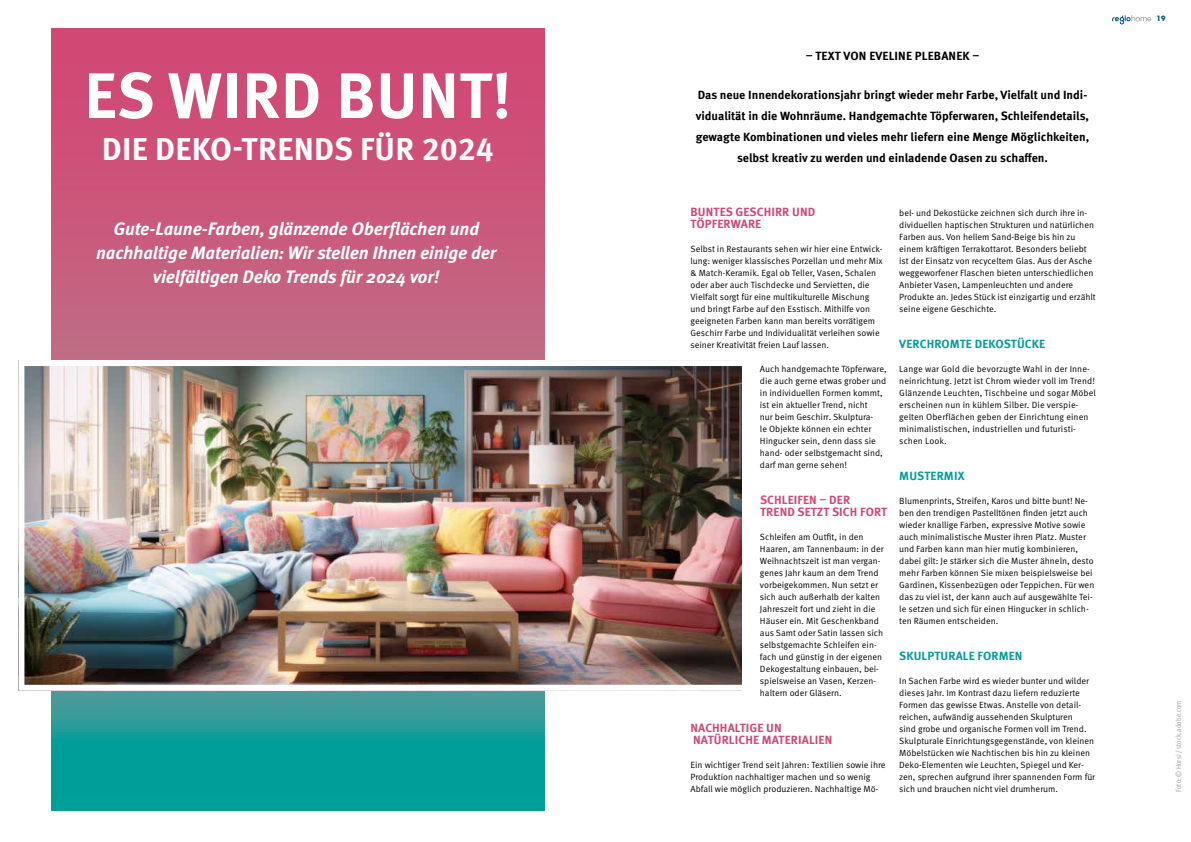
<style>
.page{position:relative;width:1191px;height:842px;background:#fff}
.page>*{position:absolute;margin:0;border:0;box-sizing:border-box;transform-origin:0 0}
.t1{font:700 64.2px "Meta Pro";letter-spacing:.01em;color:#fff}
.t2{font:700 31.9px "Meta Pro";letter-spacing:.01em;color:#fff}
.t3{font:italic 700 18px/24px "Meta Pro";letter-spacing:-.01em;color:#fff;text-align:center}
.t4{font:700 12px/21px "Meta Pro";color:#000;text-align:center}
.t5{font:700 12px/12px "Meta Pro";letter-spacing:.01em;color:#d14875}
.t6{font:700 12px "Meta Pro";letter-spacing:.01em;color:#009f98}
.t7{font:9px/12px "Meta Pro Norm";color:#000}
.t8{font:700 8px "Avignon";color:#005d89}
.t9{font:7.5px "Meta Pro Cond Norm";letter-spacing:.005em;color:#9d9d9c}
</style>
<div class="page">
<svg style="left:51px;top:29px;width:493px;height:782px;background:#9a6983"></svg>
<svg style="left:1112px;top:15px;width:39px;height:9px"></svg>
<img style="left:25px;top:367px;width:716px;height:317px">
<div style="left:18px;top:360px;width:730px;height:331px;border:6px solid #fff"></div>
<h1 class="t1" style="left:84px;top:45px;width:429px">ES WIRD BUNT!</h1>
<h2 class="t2" style="left:102px;top:124px;width:393px">DIE DEKO-TRENDS FÜR 2024</h2>
<h3 class="t3" style="left:96px;top:215px;width:402px">Gute-Laune-Farben, glänzende Oberflächen und nachhaltige Materialien: Wir stellen Ihnen einige der vielfältigen Deko Trends für 2024 vor!</h3>
<h3 class="t4" style="left:805px;top:45px;width:175px">– TEXT VON EVELINE PLEBANEK –</h3>
<p class="t4" style="left:695px;top:84px;width:395px">Das neue Innendekorationsjahr bringt wieder mehr Farbe, Vielfalt und Indi&shy;vidualität in die Wohnräume. Handgemachte Töpferwaren, Schleifendetails, gewagte Kombinationen und vieles mehr liefern eine Menge Möglichkeiten, selbst kreativ zu werden und einladende Oasen zu schaffen.</p>
<h3 class="t5" style="left:690px;top:205px;width:126px">BUNTES GESCHIRR UND<br>TÖPFERWARE</h3>
<p class="t7" style="left:690px;top:242px;width:194px">Selbst in Restaurants sehen wir hier eine Entwick&shy;lung: weniger klassisches Porzellan und mehr Mix &amp; Match-Keramik. Egal ob Teller, Vasen, Schalen oder aber auch Tischdecke und Servietten, die Vielfalt sorgt für eine multikulturelle Mischung und bringt Farbe auf den Esstisch. Mithilfe von geeigneten Farben kann man bereits vorrätigem Geschirr Farbe und Individualität verleihen sowie seiner Kreativität freien Lauf lassen.</p>
<p class="t7" style="left:760px;top:362px;width:128px">Auch handgemachte Töpferware, die auch gerne etwas grober und in individuellen Formen kommt, ist ein aktueller Trend, nicht<br>nur beim Geschirr. Skulptura-<br>le Objekte können ein echter<br>Hingucker sein, denn dass sie hand- oder selbstgemacht sind, darf man gerne sehen!</p>
<h3 class="t5" style="left:760px;top:493px;width:129px">SCHLEIFEN – DER<br>TREND SETZT SICH FORT</h3>
<p class="t7" style="left:760px;top:530px;width:125px">Schleifen am Outfit, in den<br>Haaren, am Tannenbaum: in der<br>Weihnachtszeit ist man vergan&shy;genes Jahr kaum an dem Trend vorbeigekommen. Nun setzt er sich auch außerhalb der kalten<br>Jahreszeit fort und zieht in die<br>Häuser ein. Mit Geschenkband aus Samt oder Satin lassen sich selbstgemachte Schleifen ein&shy;fach und günstig in der eigenen<br>Dekogestaltung einbauen, bei&shy;spielsweise an Vasen, Kerzen&shy;haltern oder Gläsern.</p>
<h3 class="t5" style="left:690px;top:721px;width:143px">NACHHALTIGE UN<br>NATÜRLICHE MATERIALIEN</h3>
<p class="t7" style="left:690px;top:758px;width:197px">Ein wichtiger Trend seit Jahren: Textilien sowie ihre<br>Produktion nachhaltiger machen und so wenig<br>Abfall wie möglich produzieren. Nachhaltige Mö-</p>
<p class="t7" style="left:899px;top:206px;width:198px">bel- und Dekostücke zeichnen sich durch ihre in&shy;dividuellen haptischen Strukturen und natürlichen Farben aus. Von hellem Sand-Beige bis hin zu einem kräftigen Terrakottarot. Besonders beliebt ist der Einsatz von recyceltem Glas. Aus der Asche weggeworfener Flaschen bieten unterschiedlichen Anbieter Vasen, Lampenleuchten und andere Produkte an. Jedes Stück ist einzigartig und erzählt seine eigene Geschichte.</p>
<h3 class="t6" style="left:899px;top:334px;width:147px">VERCHROMTE DEKOSTÜCKE</h3>
<p class="t7" style="left:899px;top:362px;width:198px">Lange war Gold die bevorzugte Wahl in der Inne&shy;neinrichtung. Jetzt ist Chrom wieder voll im Trend!<br>Glänzende Leuchten, Tischbeine und sogar Möbel erscheinen nun in kühlem Silber. Die verspie&shy;gelten Oberflächen geben der Einrichtung einen minimalistischen, industriellen und futuristi&shy;schen Look.</p>
<h3 class="t6" style="left:899px;top:466px;width:67px">MUSTERMIX</h3>
<p class="t7" style="left:899px;top:494px;width:197px">Blumenprints, Streifen, Karos und bitte bunt! Ne&shy;ben den trendigen Pastelltönen finden jetzt auch wieder knallige Farben, expressive Motive sowie auch minimalistische Muster ihren Platz. Muster und Farben kann man hier mutig kombinieren, dabei gilt: Je stärker sich die Muster ähneln, desto mehr Farben können Sie mixen beispielsweise bei Gardinen, Kissenbezügen oder Teppichen. Für wen das zu viel ist, der kann auch auf ausgewählte Tei&shy;le setzen und sich für einen Hingucker in schlich&shy;ten Räumen entscheiden.</p>
<h3 class="t6" style="left:899px;top:646px;width:125px">SKULPTURALE FORMEN</h3>
<p class="t7" style="left:899px;top:674px;width:197px">In Sachen Farbe wird es wieder bunter und wilder dieses Jahr. Im Kontrast dazu liefern reduzierte Formen das gewisse Etwas. Anstelle von detail&shy;reichen, aufwändig aussehenden Skulpturen<br>sind grobe und organische Formen voll im Trend.<br>Skulpturale Einrichtungsgegenstände, von kleinen Möbelstücken wie Nachtischen bis hin zu kleinen Deko-Elementen wie Leuchten, Spiegel und Ker&shy;zen, sprechen aufgrund ihrer spannenden Form für sich und brauchen nicht viel drumherum.</p>
<p class="t8" style="left:1156px;top:14px;width:10px">19</p>
<p class="t9" style="left:1173px;top:792px;width:93px;rotate:-90deg">Foto: © Horsi / stock.adobe.com</p>
</div>
